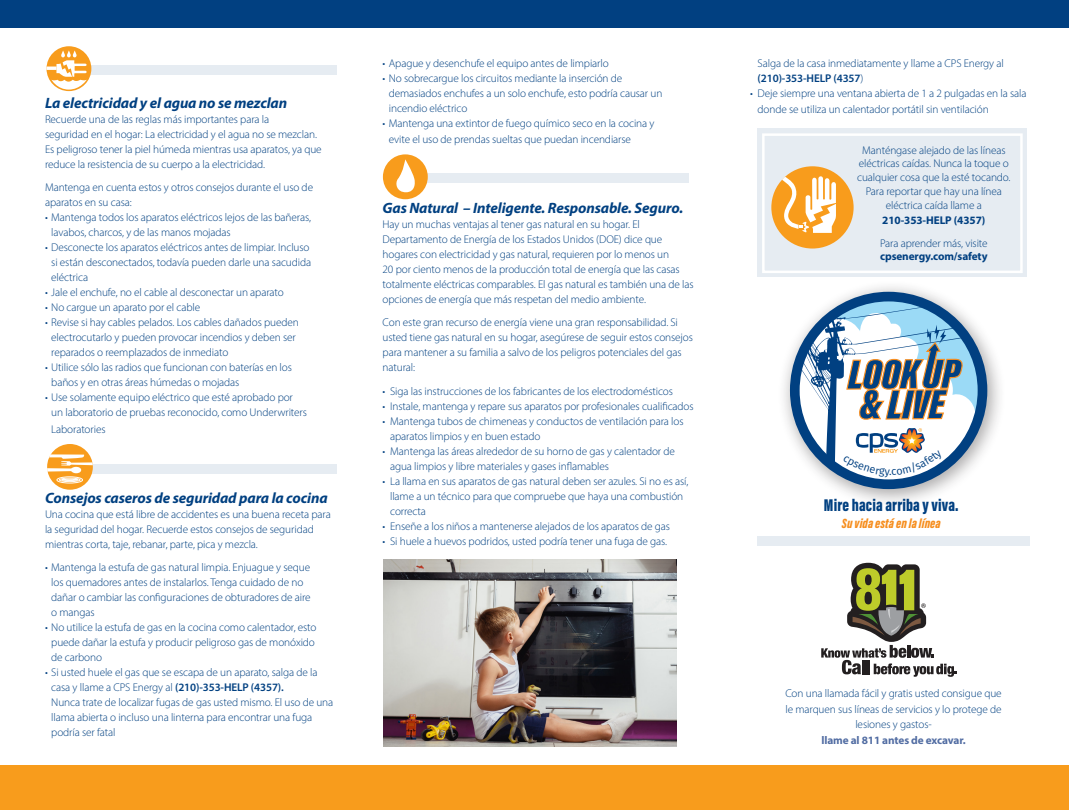
<style>
.page{position:relative;width:1069px;height:810px;background:#fff}
.page>*{position:absolute;margin:0;border:0;box-sizing:border-box;transform-origin:0 0}
.t1{font:900 17.5px "Acumin Pro Extra Cond";letter-spacing:.01em;color:#014081}
.t2{font:italic 700 15px "Myriad Pro";letter-spacing:-.01em;color:#014081}
.t3{font:italic 900 13.75px "Acumin Pro Extra Cond";letter-spacing:.01em;color:#f68e1e}
.t4{font:300 11.25px/15px "Myriad Pro";letter-spacing:-.01em;color:#014081}
.t5{font:700 11.25px "Myriad Pro";letter-spacing:-.01em;color:#014081}
.t6{font:700 11.25px "Myriad Pro";letter-spacing:-.01em;color:#526da3}
.t7{font:600 11.25px "Myriad Pro";letter-spacing:-.01em;color:#014081}
.t8{font:10.88px "Fira Sans";color:#014081}
.s1{font-weight:600}
.s2{font-weight:300}
</style>
<div class="page">
<div style="left:0;top:765px;width:1069px;height:45px;background:#f89c1c"></div>
<div style="left:0;top:0;width:1069px;height:28px;background:#014081"></div>
<img style="left:383px;top:560px;width:294px;height:187px">
<div style="left:50px;top:65px;width:286px;height:10px;background:#e6ecf2"></div>
<div style="left:46px;top:46px;width:45px;height:45px;background:#f89c1c;border-radius:50%"></div>
<svg style="left:46px;top:50px;width:41px;height:40px"></svg>
<div style="left:386px;top:173px;width:302px;height:10px;background:#e6ecf2"></div>
<div style="left:383px;top:154px;width:45px;height:45px;background:#f89c1c;border-radius:50%"></div>
<svg style="left:396px;top:159px;width:19px;height:33px"></svg>
<div style="left:50px;top:464px;width:286px;height:9px;background:#e6ecf2"></div>
<div style="left:47px;top:444px;width:46px;height:46px;background:#f89c1c;border-radius:50%"></div>
<svg style="left:47px;top:454px;width:46px;height:19px"></svg>
<div style="left:56px;top:476px;width:27px;height:8px;border:1px solid #fff;border-radius:50%"></div>
<div style="left:59px;top:478px;width:21px;height:4px;border:1px solid #fff;border-radius:50%"></div>
<svg style="left:61px;top:479px;width:17px;height:2px"></svg>
<div style="left:758px;top:536px;width:272px;height:10px;background:#e6ecf2"></div>
<div style="left:757px;top:128px;width:270px;height:149px;background:#e6ecf2"></div>
<div style="left:762px;top:133px;width:260px;height:140px;border:2px solid #fff"></div>
<div style="left:771px;top:166px;width:82px;height:83px;background:#f89c1c;border-radius:50%"></div>
<svg style="left:782px;top:176px;width:54px;height:57px"></svg>
<svg style="left:821px;top:563px;width:136px;height:114px"></svg>
<div style="left:777px;top:280px;width:229px;height:229px;background:#231f20;opacity:.37"></div>
<div style="left:790px;top:292px;width:197px;height:197px;border:10px solid #014081;border-radius:50%"></div>
<svg style="left:801px;top:293px;width:182px;height:184px"></svg>
<h2 class="t2" style="left:45px;top:94px;width:244px">La electricidad y el agua no se mezclan</h2>
<p class="t4" style="left:45px;top:112px;width:278px">Recuerde una de las reglas más importantes para la<br>seguridad en el hogar: La electricidad y el agua no se mezclan.<br>Es peligroso tener la piel húmeda mientras usa aparatos, ya que reduce la resistencia de su cuerpo a la electricidad.</p>
<p class="t4" style="left:45px;top:180px;width:270px">Mantenga en cuenta estos y otros consejos durante el uso de aparatos en su casa:</p>
<p class="t4" style="left:51px;top:210px;width:261px;text-indent:-6px">• Mantenga todos los aparatos eléctricos lejos de las bañeras, lavabos, charcos, y de las manos mojadas</p>
<p class="t4" style="left:51px;top:240px;width:261px;text-indent:-6px">• Desconecte los aparatos eléctricos antes de limpiar. Incluso si están desconectados, todavía pueden darle una sacudida eléctrica</p>
<p class="t4" style="left:45px;top:285px;width:240px">• Jale el enchufe, no el cable al desconectar un aparato</p>
<p class="t4" style="left:45px;top:300px;width:157px">• No cargue un aparato por el cable</p>
<p class="t4" style="left:51px;top:315px;width:249px;text-indent:-6px">• Revise si hay cables pelados. Los cables dañados pueden electrocutarlo y pueden provocar incendios y deben ser reparados o reemplazados de inmediato</p>
<p class="t4" style="left:51px;top:360px;width:242px;text-indent:-6px">• Utilice sólo las radios que funcionan con baterías en los baños y en otras áreas húmedas o mojadas</p>
<p class="t4" style="left:51px;top:390px;width:257px;text-indent:-6px">• Use solamente equipo eléctrico que esté aprobado por un laboratorio de pruebas reconocido, como Underwriters</p>
<p class="t4" style="left:51px;top:422px;width:56px">Laboratories</p>
<h2 class="t2" style="left:45px;top:489px;width:284px">Consejos caseros de seguridad para la cocina</h2>
<p class="t4" style="left:45px;top:507px;width:287px">Una cocina que está libre de accidentes es una buena receta para la seguridad del hogar. Recuerde estos consejos de seguridad mientras corta, taje, rebanar, parte, pica y mezcla.</p>
<p class="t4" style="left:51px;top:560px;width:261px;text-indent:-6px">• Mantenga la estufa de gas natural limpia. Enjuague y seque los quemadores antes de instalarlos. Tenga cuidado de no dañar o cambiar las configuraciones de obturadores de aire o mangas</p>
<p class="t4" style="left:51px;top:620px;width:267px;text-indent:-6px">• No utilice la estufa de gas en la cocina como calentador, esto puede dañar la estufa y producir peligroso gas de monóxido de carbono</p>
<p class="t4" style="left:51px;top:665px;width:283px;text-indent:-6px">• Si usted huele el gas que se escapa de un aparato, salga de la casa y llame a CPS Energy al <span class="s1">(210)-353-HELP (4357).<br></span>Nunca trate de localizar fugas de gas usted mismo. El uso de una llama abierta o incluso una linterna para encontrar una fuga podría ser fatal</p>
<p class="t4" style="left:382px;top:56px;width:228px">• Apague y desenchufe el equipo antes de limpiarlo</p>
<p class="t4" style="left:382px;top:71px;width:241px">• No sobrecargue los circuitos mediante la inserción de</p>
<p class="t4" style="left:389px;top:86px;width:275px">demasiados enchufes a un solo enchufe, esto podría causar un incendio eléctrico</p>
<p class="t4" style="left:389px;top:115px;width:267px;line-height:16.2px;text-indent:-6px">• Mantenga una extintor de fuego químico seco en la cocina y evite el uso de prendas sueltas que puedan incendiarse</p>
<p class="t2" style="left:382px;top:199px;width:302px">Gas Natural – Inteligente. Responsable. Seguro.</p>
<p class="t4" style="left:382px;top:217px;width:313px">Hay un muchas ventajas al tener gas natural en su hogar. El Departamento de Energía de los Estados Unidos (DOE) dice que hogares con electricidad y gas natural, requieren por lo menos un<br>20 por ciento menos de la producción total de energía que las casas totalmente eléctricas comparables. El gas natural es también una de las opciones de energía que más respetan del medio ambiente.</p>
<p class="t4" style="left:382px;top:315px;width:312px">Con este gran recurso de energía viene una gran responsabilidad. Si usted tiene gas natural en su hogar, asegúrese de seguir estos consejos para mantener a su familia a salvo de los peligros potenciales del gas natural:</p>
<p class="t4" style="left:382px;top:383px;width:292px">• Siga las instrucciones de los fabricantes de los electrodomésticos</p>
<p class="t4" style="left:382px;top:398px;width:313px">• Instale, mantenga y repare sus aparatos por profesionales cualificados</p>
<p class="t4" style="left:390px;top:413px;width:295px;text-indent:-8px">• Mantenga tubos de chimeneas y conductos de ventilación para los aparatos limpios y en buen estado</p>
<p class="t4" style="left:390px;top:443px;width:286px;text-indent:-8px">• Mantenga las áreas alrededor de su horno de gas y calentador de agua limpios y libre materiales y gases inflamables</p>
<p class="t4" style="left:390px;top:473px;width:300px;text-indent:-8px">• La llama en sus aparatos de gas natural deben ser azules. Si no es así, llame a un técnico para que compruebe que haya una combustión correcta</p>
<p class="t4" style="left:382px;top:518px;width:289px">• Enseñe a los niños a mantenerse alejados de los aparatos de gas</p>
<p class="t4" style="left:382px;top:533px;width:286px">• Si huele a huevos podridos, usted podría tener una fuga de gas.</p>
<p class="t4" style="left:757px;top:56px;width:248px">Salga de la casa inmediatamente y llame a CPS Energy al</p>
<p class="t7" style="left:757px;top:71px;width:107px">(210)-353-HELP (4357<span class="s2">)</span></p>
<p class="t4" style="left:757px;top:85px;width:270px;line-height:16.2px;text-indent:-8px">• Deje siempre una ventana abierta de 1 a 2 pulgadas en la sala donde se utiliza un calentador portátil sin ventilación</p>
<p class="t4" style="left:857px;top:143px;width:155px;line-height:13.8px;text-align:center">Manténgase alejado de las líneas eléctricas caídas. Nunca la toque o cualquier cosa que la esté tocando.<br>Para reportar que hay una línea eléctrica caída llame a</p>
<p class="t5" style="left:882px;top:213px;width:105px">210-353-HELP (4357)</p>
<p class="t4" style="left:880px;top:235px;width:109px">Para aprender más, visite</p>
<p class="t5" style="left:880px;top:249px;width:109px">cpsenergy.com/safety</p>
<p class="t8" style="left:889px;top:464px;width:4px">.</p>
<p class="t1" style="left:824px;top:495px;width:136px">Mire hacia arriba y viva.</p>
<p class="t3" style="left:842px;top:514px;width:100px">Su vida está en la línea</p>
<p class="t4" style="left:785px;top:686px;width:218px;line-height:15.6px;text-align:center">Con una llamada fácil y gratis usted consigue que le marquen sus líneas de servicios y lo protege de lesiones y gastos-</p>
<p class="t6" style="left:821px;top:733px;width:146px">llame al 811 antes de excavar.</p>
</div>
